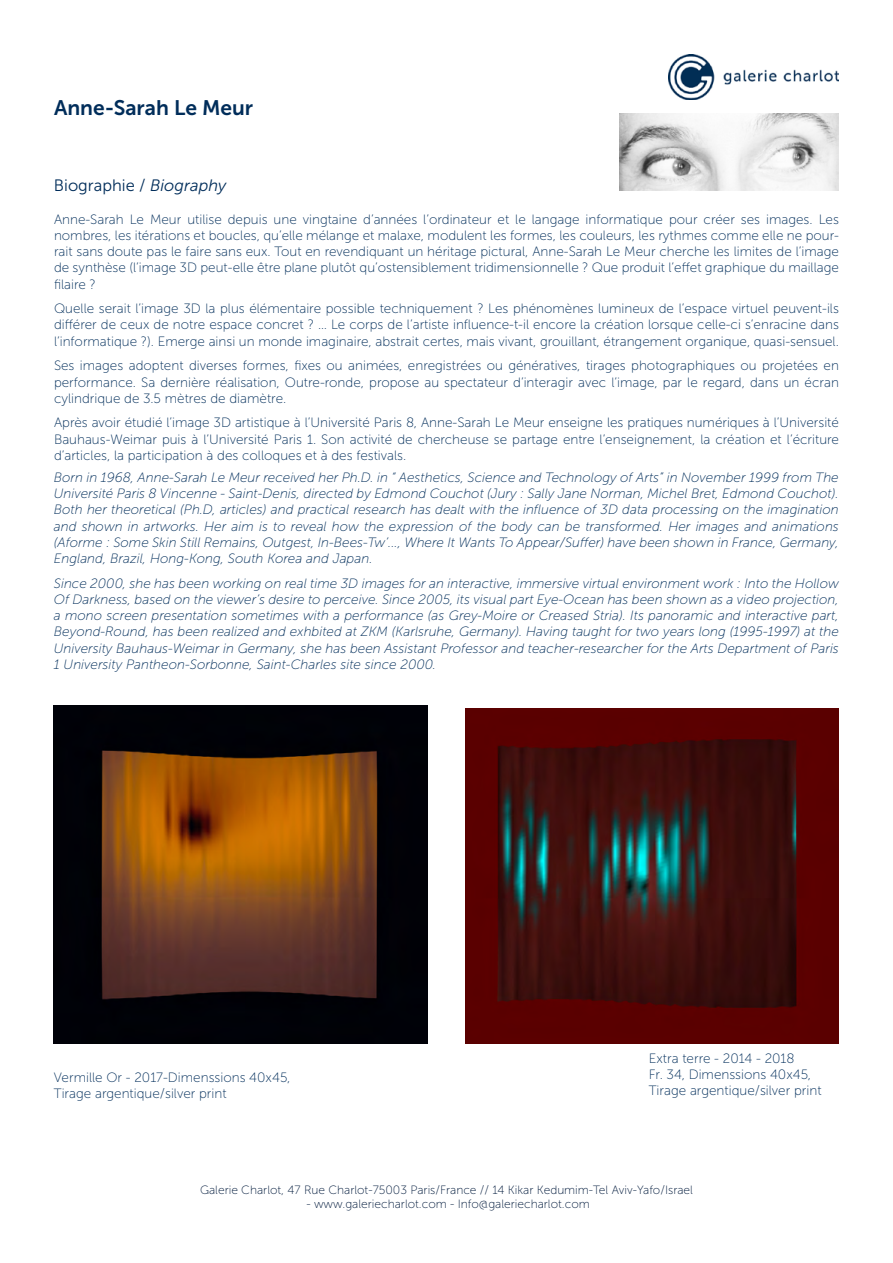
<style>
.page{position:relative;width:893px;height:1263px;background:#fff}
.page>*{position:absolute;margin:0;border:0;box-sizing:border-box;transform-origin:0 0}
.t1{font:21px "Museo Sans 700";color:#002d5a}
.t2{font:16.5px "Museo Sans 300";color:#002d5a}
.t3{font:13.5px/16.2px "Museo Sans 100";color:#002d5a;text-align:justify}
.t4{font:italic 13.5px/16.2px "Museo Sans 100";color:#002d5a;text-align:justify}
.t5{font:12px "Museo Sans 100";color:#001a3c}
.s1{font-style:italic}
</style>
<div class="page">
<img style="left:668px;top:54px;width:171px;height:46px">
<img style="left:620px;top:113px;width:219px;height:77px">
<img style="left:54px;top:706px;width:373px;height:338px">
<img style="left:465px;top:708px;width:374px;height:336px">
<h1 class="t1" style="left:54px;top:96px;width:201px">Anne-Sarah Le Meur</h1>
<p class="t2" style="left:54px;top:177px;width:174px">Biographie / <span class="s1">Biography</span></p>
<p class="t3" style="left:54px;top:211px;width:786px">Anne-Sarah Le Meur utilise depuis une vingtaine d’années l’ordinateur et le langage informatique pour créer ses images. Les nombres, les itérations et boucles, qu’elle mélange et malaxe, modulent les formes, les couleurs, les rythmes comme elle ne pour&shy;rait sans doute pas le faire sans eux. Tout en revendiquant un héritage pictural, Anne-Sarah Le Meur cherche les limites de l’image de synthèse (l’image 3D peut-elle être plane plutôt qu’ostensiblement tridimensionnelle ? Que produit l’effet graphique du maillage filaire ?</p>
<p class="t3" style="left:54px;top:301px;width:786px">Quelle serait l’image 3D la plus élémentaire possible techniquement ? Les phénomènes lumineux de l’espace virtuel peuvent-ils différer de ceux de notre espace concret ? … Le corps de l’artiste influence-t-il encore la création lorsque celle-ci s’enracine dans l’informatique ?). Emerge ainsi un monde imaginaire, abstrait certes, mais vivant, grouillant, étrangement organique, quasi-sensuel.</p>
<p class="t3" style="left:54px;top:358px;width:786px">Ses images adoptent diverses formes, fixes ou animées, enregistrées ou génératives, tirages photographiques ou projetées en performance. Sa dernière réalisation, Outre-ronde, propose au spectateur d’interagir avec l’image, par le regard, dans un écran cylindrique de 3.5 mètres de diamètre.</p>
<p class="t3" style="left:54px;top:415px;width:786px">Après avoir étudié l’image 3D artistique à l’Université Paris 8, Anne-Sarah Le Meur enseigne les pratiques numériques à l’Université Bauhaus-Weimar puis à l’Université Paris 1. Son activité de chercheuse se partage entre l’enseignement, la création et l’écriture d’articles, la participation à des colloques et à des festivals.</p>
<p class="t4" style="left:54px;top:469px;width:786px">Born in 1968, Anne-Sarah Le Meur received her Ph.D. in “ Aesthetics, Science and Technology of Arts” in November 1999 from The Université Paris 8 Vincenne - Saint-Denis, directed by Edmond Couchot (Jury : Sally Jane Norman, Michel Bret, Edmond Couchot).<br>Both her theoretical (Ph.D, articles) and practical research has dealt with the influence of 3D data processing on the imagination and shown in artworks. Her aim is to reveal how the expression of the body can be transformed. Her images and animations (Aforme : Some Skin Still Remains, Outgest, In-Bees-Tw’..., Where It Wants To Appear/Suffer) have been shown in France, Germany, England, Brazil, Hong-Kong, South Korea and Japan.</p>
<p class="t4" style="left:54px;top:575px;width:786px">Since 2000, she has been working on real time 3D images for an interactive, immersive virtual environment work : Into the Hollow Of Darkness, based on the viewer’s desire to perceive. Since 2005, its visual part Eye-Ocean has been shown as a video projection, a mono screen presentation sometimes with a performance (as Grey-Moire or Creased Stria). Its panoramic and interactive part, Beyond-Round, has been realized and exhbited at ZKM (Karlsruhe, Germany). Having taught for two years long (1995-1997) at the University Bauhaus-Weimar in Germany, she has been Assistant Professor and teacher-researcher for the Arts Department of Paris 1 University Pantheon-Sorbonne, Saint-Charles site since 2000.</p>
<p class="t3" style="left:54px;top:1069px;width:238px">Vermille Or - 2017-Dimenssions 40x45,<br>Tirage argentique/silver print</p>
<p class="t3" style="left:649px;top:1050px;width:174px;text-align:left">Extra terre - 2014 - 2018<br>Fr. 34, Dimenssions 40x45,<br>Tirage argentique/silver print</p>
<p class="t5" style="left:200px;top:1183px;width:494px">Galerie Charlot, 47 Rue Charlot-75003 Paris/France // 14 Kikar Kedumim-Tel Aviv-Yafo/Israel</p>
<p class="t5" style="left:306px;top:1198px;width:285px">- www.galeriecharlot.com - Info@galeriecharlot.com</p>
</div>
